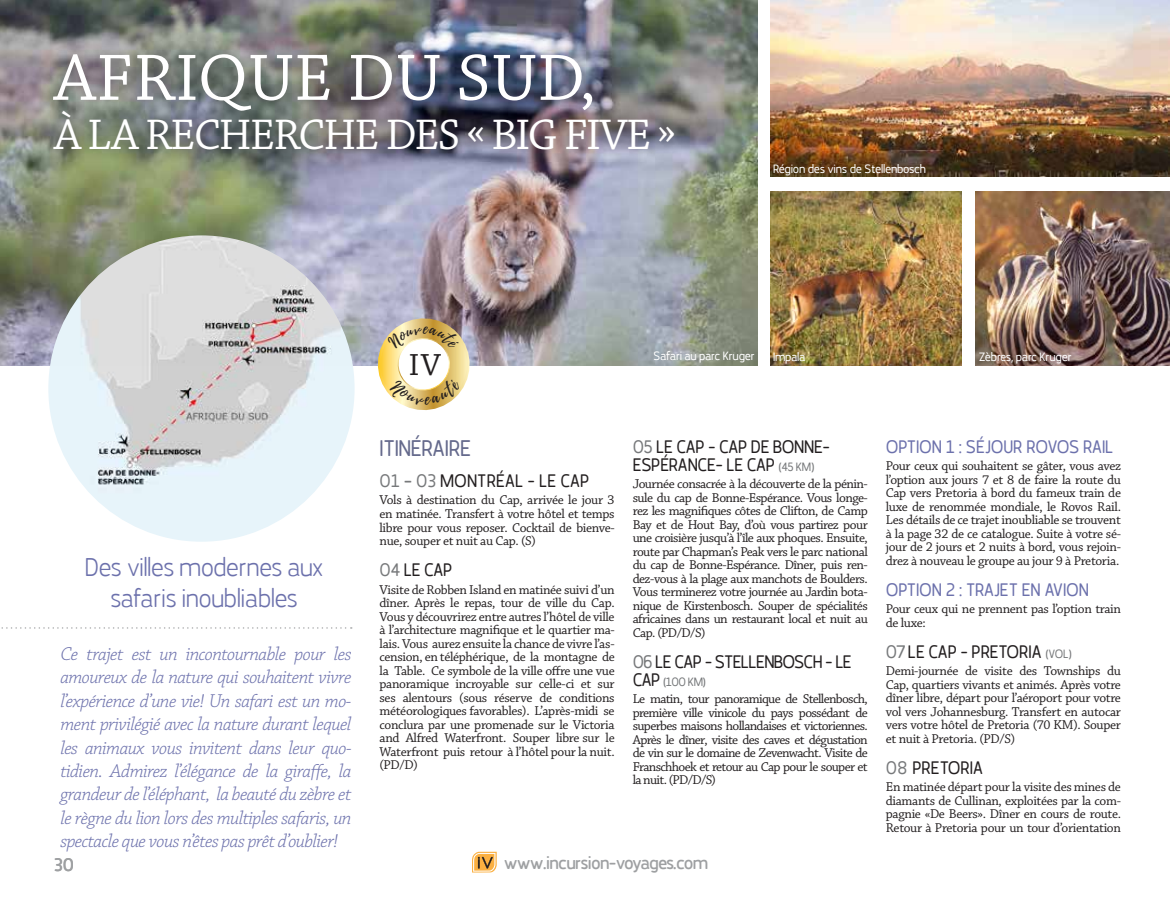
<style>
.page{position:relative;width:1175px;height:905px;background:#fff}
.page>*{position:absolute;margin:0;border:0;box-sizing:border-box;transform-origin:0 0}
.t1{font:69px "Chaparral Pro";letter-spacing:.005em;color:#fff}
.t2{font:45px "Chaparral Pro";letter-spacing:-.035em;color:#fff}
.t3{font:32.1px "Chaparral Pro";color:#231f20}
.t4{font:300 25.5px/30.6px "Karlsen Round";letter-spacing:-.025em;color:#6c71ac;text-align:center}
.t5{font:22.5px "Karlsen Round";letter-spacing:-.02em;color:#656a8c}
.t6{font:italic 300 19.5px/23.4px "Chaparral Pro";letter-spacing:-.03em;color:#6c71ac;text-align:justify}
.t7{font:18px/18px "Karlsen Round";letter-spacing:-.02em;color:#231f20}
.t8{font:18px "Karlsen Round";letter-spacing:-.01em;color:#6c71ac}
.t9{font:500 18px "Karlsen Round";letter-spacing:-.04em;color:#9ea0a2}
.t10{font:18px "Karlsen Round";letter-spacing:-.04em;color:#231f20}
.t11{font:13.5px/13.5px "Chaparral Pro";letter-spacing:-.025em;color:#231f20;text-align:justify}
.t12{font:12px "Karlsen Round";letter-spacing:-.02em;color:#fff}
.t13{font:12px "Karlsen Round";color:#77797b}
.s1{color:#77797b}
.s2{font-size:12px;color:#77797b}
.s3{font-size:18px;color:#231f20}
</style>
<div class="page">
<img style="left:0;top:0;width:757px;height:365px">
<img style="left:771px;top:0;width:398px;height:176px">
<img style="left:771px;top:191px;width:190px;height:174px">
<div style="left:40px;top:41px;width:646px;height:123px;background:#231f20;opacity:.6"></div>
<svg style="left:1px;top:627px;width:351px;height:1px"></svg>
<img style="left:975px;top:191px;width:194px;height:174px">
<svg style="left:472px;top:851px;width:25px;height:21px"></svg>
<img style="left:48px;top:235px;width:306px;height:306px;border-radius:153px">
<svg style="left:372px;top:318px;width:101px;height:92px"></svg>
<h1 class="t1" style="left:54px;top:40px;width:544px">Afrique du sud,</h1>
<h2 class="t2" style="left:54px;top:110px;width:623px">à la recherche des « big five »</h2>
<p class="t12" style="left:773px;top:161px;width:154px">Région des vins de Stellenbosch</p>
<h3 class="t4" style="left:85px;top:552px;width:240px">Des villes modernes aux safaris inoubliables</h3>
<p class="t6" style="left:60px;top:643px;width:293px">Ce trajet est un incontournable pour les amoureux de la nature qui souhaitent vivre l’expérience d’une vie! Un safari est un mo&shy;ment privilégié avec la nature durant lequel les animaux vous invitent dans leur quo&shy;tidien. Admirez l’élégance de la giraffe, la grandeur de l’éléphant, la beauté du zèbre et le règne du lion lors des multiples safaris, un spectacle que vous n’êtes pas prêt d’oublier!</p>
<h3 class="t3" style="left:409px;top:347px;width:34px">IV</h3>
<p class="t12" style="left:653px;top:348px;width:103px">Safari au parc Kruger</p>
<p class="t12" style="left:773px;top:349px;width:34px">Impala</p>
<p class="t12" style="left:978px;top:349px;width:95px">Zèbres, parc Kruger</p>
<h3 class="t5" style="left:379px;top:434px;width:93px">Itinéraire</h3>
<h3 class="t7" style="left:379px;top:471px;width:98px"><span class="s1">01 – 03</span> MONTRÉA</h3>
<h3 class="t7" style="left:515px;top:471px;width:76px">L - LE CAP</h3>
<p class="t11" style="left:379px;top:494px;width:237px">Vols à destination du Cap, arrivée le jour 3 en matinée. Transfert à votre hôtel et temps libre pour vous reposer. Cocktail de bienve&shy;nue, souper et nuit au Cap. (S)</p>
<h3 class="t7" style="left:379px;top:560px;width:75px"><span class="s1">04</span> LE CAP</h3>
<p class="t11" style="left:379px;top:583px;width:237px">Visite de Robben Island en matinée suivi d’un dîner. Après le repas, tour de ville du Cap.<br>Vous y découvrirez entre autres l’hôtel de ville à l’architecture magnifique et le quartier ma&shy;lais. Vous aurez ensuite la chance de vivre l’as&shy;cension, en téléphérique, de la montagne de la Table. Ce symbole de la ville offre une vue panoramique incroyable sur celle-ci et sur ses alentours (sous réserve de conditions météorologiques favorables). L’après-midi se conclura par une promenade sur le Victoria and Alfred Waterfront. Souper libre sur le Waterfront puis retour à l’hôtel pour la nuit. (PD/D)</p>
<h3 class="t7" style="left:632px;top:437px;width:199px"><span class="s1">05</span> LE CAP - CAP DE BONNE-<br>ESPÉRAN</h3>
<h3 class="t7" style="left:697px;top:455px;width:118px">CE- LE CAP <span class="s2">(45 KM)</span></h3>
<p class="t11" style="left:632px;top:478px;width:237px">Journée consacrée à la découverte de la pénin&shy;sule du cap de Bonne-Espérance. Vous longe&shy;rez les magnifiques côtes de Clifton, de Camp Bay et de Hout Bay, d’où vous partirez pour une croisière jusqu’à l’île aux phoques. Ensuite, route par Chapman’s Peak vers le parc national du cap de Bonne-Espérance. Dîner, puis ren&shy;dez-vous à la plage aux manchots de Boulders.<br>Vous terminerez votre journée au Jardin bota&shy;nique de Kirstenbosch. Souper de spécialités africaines dans un restaurant local et nuit au Cap. (PD/D/S)</p>
<h3 class="t10" style="left:632px;top:650px;width:221px"><span class="s1">06</span> LE CAP - STELLENBOSCH - Le</h3>
<p class="t13" style="left:633px;top:674px;width:75px"><span class="s3">Cap</span> (100 KM)</p>
<p class="t11" style="left:632px;top:693px;width:237px">Le matin, tour panoramique de Stellenbosch, première ville vinicole du pays possédant de superbes maisons hollandaises et victoriennes.<br>Après le dîner, visite des caves et dégustation de vin sur le domaine de Zevenwacht. Visite de Franschhoek et retour au Cap pour le souper et la nuit. (PD/D/S)</p>
<h3 class="t8" style="left:886px;top:435px;width:222px">Option 1 : Séjour rovos rail</h3>
<p class="t11" style="left:885px;top:460px;width:237px">Pour ceux qui souhaitent se gâter, vous avez l’option aux jours 7 et 8 de faire la route du Cap vers Pretoria à bord du fameux train de luxe de renommée mondiale, le Rovos Rail.<br>Les détails de ce trajet inoubliable se trouvent à la page 32 de ce catalogue. Suite à votre sé&shy;jour de 2 jours et 2 nuits à bord, vous rejoin&shy;drez à nouveau le groupe au jour 9 à Pretoria.</p>
<h3 class="t8" style="left:886px;top:578px;width:205px">Option 2 : Trajet en avion</h3>
<p class="t11" style="left:885px;top:603px;width:237px">Pour ceux qui ne prennent pas l’option train de luxe:</p>
<h3 class="t7" style="left:885px;top:642px;width:188px"><span class="s1">07</span> LE CAP - PrEtoria <span class="s2">(VOL)</span></h3>
<p class="t11" style="left:885px;top:665px;width:237px">Demi-journée de visite des Townships du Cap, quartiers vivants et animés. Après votre dîner libre, départ pour l’aéroport pour votre vol vers Johannesburg. Transfert en autocar vers votre hôtel de Pretoria (70 KM). Souper et nuit à Pretoria. (PD/S)</p>
<h3 class="t7" style="left:885px;top:758px;width:99px"><span class="s1">08</span> Pretoria</h3>
<p class="t11" style="left:885px;top:781px;width:237px">En matinée départ pour la visite des mines de diamants de Cullinan, exploitées par la com&shy;pagnie «De Beers». Dîner en cours de route.<br>Retour à Pretoria pour un tour d’orientation</p>
<h3 class="t9" style="left:54px;top:853px;width:22px">30</h3>
<h3 class="t9" style="left:504px;top:850px;width:206px">www.incursion-voyages.com</h3>
</div>
